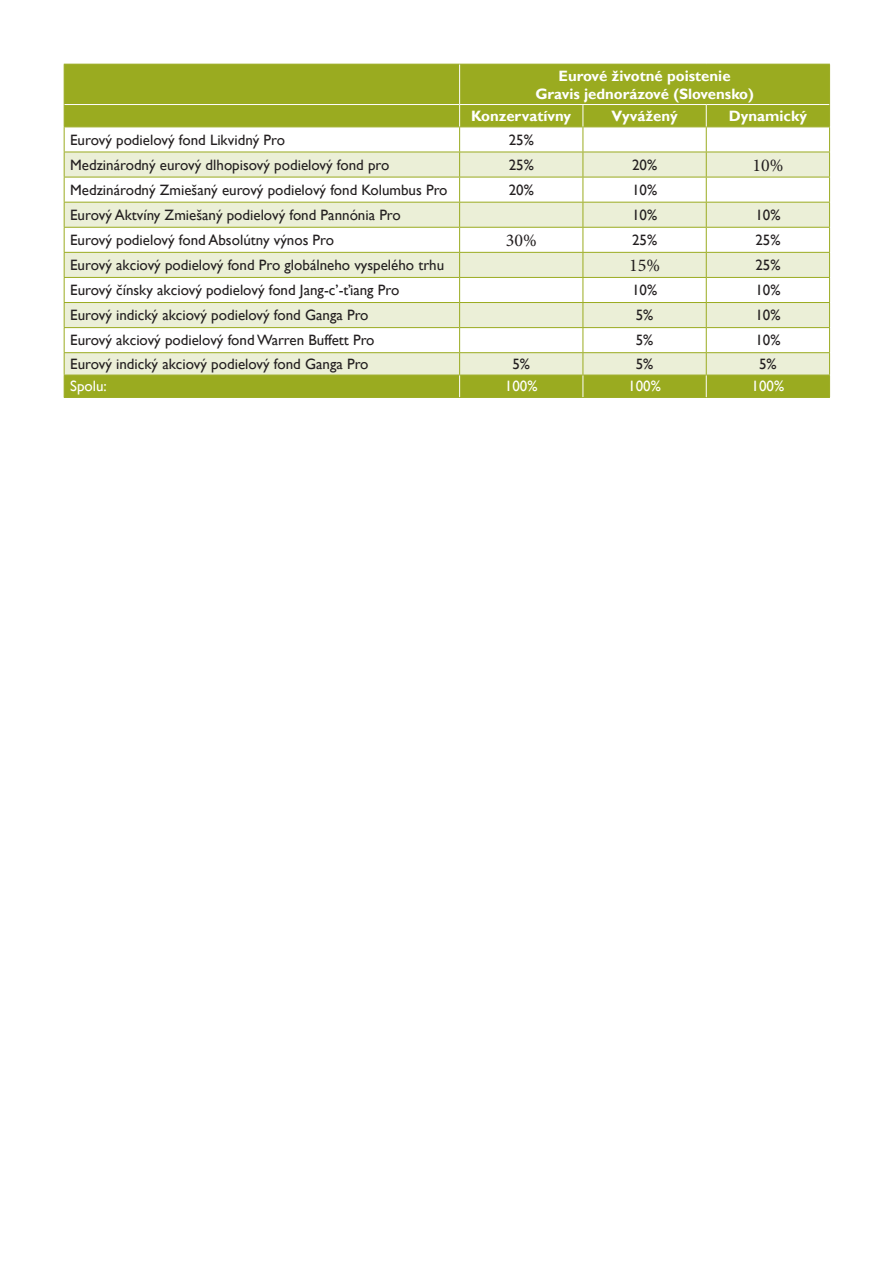
<style>
.page{position:relative;width:893px;height:1263px;background:#fff}
.page>*{position:absolute;margin:0;border:0;box-sizing:border-box;transform-origin:0 0}
.t1{font:18px "Minion Pro";color:#231f20}
.t2{font:15px "Gill Sans";color:#231f20}
.t3{font:700 15px/18px "Gill Sans";color:#fff;text-align:center}
.t4{font:15px "Gill Sans";color:#fff}
</style>
<div class="page">
<div style="left:65px;top:65px;width:764px;height:332px;background:#9aab20"></div>
<svg style="left:65px;top:128px;width:764px;height:24px"></svg>
<svg style="left:65px;top:153px;width:764px;height:222px;fill:#ebefd7"></svg>
<hr style="left:64px;top:64px;width:396px;height:1px;background:#9aab20">
<hr style="left:64px;top:65px;width:1px;height:40px;background:#9aab20">
<hr style="left:460px;top:64px;width:123px;height:1px;background:#9aab20">
<hr style="left:583px;top:64px;width:123px;height:1px;background:#9aab20">
<hr style="left:706px;top:64px;width:124px;height:1px;background:#9aab20">
<hr style="left:829px;top:65px;width:1px;height:40px;background:#9aab20">
<hr style="left:64px;top:127px;width:396px;height:1px;background:#9aab20">
<hr style="left:460px;top:127px;width:123px;height:1px;background:#9aab20">
<hr style="left:583px;top:127px;width:123px;height:1px;background:#9aab20">
<hr style="left:706px;top:127px;width:124px;height:1px;background:#9aab20">
<hr style="left:64px;top:152px;width:396px;height:1px;background:#9aab20">
<hr style="left:460px;top:152px;width:123px;height:1px;background:#9aab20">
<hr style="left:583px;top:152px;width:123px;height:1px;background:#9aab20">
<hr style="left:706px;top:152px;width:124px;height:1px;background:#9aab20">
<hr style="left:64px;top:177px;width:396px;height:1px;background:#9aab20">
<hr style="left:460px;top:177px;width:123px;height:1px;background:#9aab20">
<hr style="left:583px;top:177px;width:123px;height:1px;background:#9aab20">
<hr style="left:706px;top:177px;width:124px;height:1px;background:#9aab20">
<hr style="left:64px;top:202px;width:396px;height:1px;background:#9aab20">
<hr style="left:460px;top:202px;width:123px;height:1px;background:#9aab20">
<hr style="left:583px;top:202px;width:123px;height:1px;background:#9aab20">
<hr style="left:706px;top:202px;width:124px;height:1px;background:#9aab20">
<hr style="left:64px;top:227px;width:396px;height:1px;background:#9aab20">
<hr style="left:460px;top:227px;width:123px;height:1px;background:#9aab20">
<hr style="left:583px;top:227px;width:123px;height:1px;background:#9aab20">
<hr style="left:706px;top:227px;width:124px;height:1px;background:#9aab20">
<hr style="left:64px;top:252px;width:396px;height:1px;background:#9aab20">
<hr style="left:460px;top:252px;width:123px;height:1px;background:#9aab20">
<hr style="left:583px;top:252px;width:123px;height:1px;background:#9aab20">
<hr style="left:706px;top:252px;width:124px;height:1px;background:#9aab20">
<hr style="left:64px;top:277px;width:396px;height:1px;background:#9aab20">
<hr style="left:460px;top:277px;width:123px;height:1px;background:#9aab20">
<hr style="left:583px;top:277px;width:123px;height:1px;background:#9aab20">
<hr style="left:706px;top:277px;width:124px;height:1px;background:#9aab20">
<hr style="left:64px;top:302px;width:396px;height:1px;background:#9aab20">
<hr style="left:460px;top:302px;width:123px;height:1px;background:#9aab20">
<hr style="left:583px;top:302px;width:123px;height:1px;background:#9aab20">
<hr style="left:706px;top:302px;width:124px;height:1px;background:#9aab20">
<hr style="left:64px;top:327px;width:396px;height:1px;background:#9aab20">
<hr style="left:460px;top:327px;width:123px;height:1px;background:#9aab20">
<hr style="left:583px;top:327px;width:123px;height:1px;background:#9aab20">
<hr style="left:706px;top:327px;width:124px;height:1px;background:#9aab20">
<hr style="left:64px;top:352px;width:396px;height:1px;background:#9aab20">
<hr style="left:460px;top:352px;width:123px;height:1px;background:#9aab20">
<hr style="left:583px;top:352px;width:123px;height:1px;background:#9aab20">
<hr style="left:706px;top:352px;width:124px;height:1px;background:#9aab20">
<hr style="left:64px;top:375px;width:396px;height:1px;background:#9aab20">
<svg style="left:64px;top:105px;width:1px;height:292px"></svg>
<hr style="left:460px;top:375px;width:123px;height:1px;background:#9aab20">
<hr style="left:583px;top:375px;width:123px;height:1px;background:#9aab20">
<hr style="left:706px;top:375px;width:124px;height:1px;background:#9aab20">
<svg style="left:829px;top:105px;width:1px;height:292px"></svg>
<hr style="left:64px;top:397px;width:396px;height:1px;background:#9aab20">
<hr style="left:460px;top:397px;width:123px;height:1px;background:#9aab20">
<hr style="left:583px;top:397px;width:123px;height:1px;background:#9aab20">
<hr style="left:706px;top:397px;width:124px;height:1px;background:#9aab20">
<hr style="left:459px;top:65px;width:1px;height:39px;background:#fff">
<hr style="left:65px;top:104px;width:395px;height:1px;background:#fff">
<hr style="left:460px;top:104px;width:123px;height:1px;background:#fff">
<hr style="left:583px;top:104px;width:123px;height:1px;background:#fff">
<hr style="left:706px;top:104px;width:123px;height:1px;background:#fff">
<svg style="left:459px;top:105px;width:1px;height:292px"></svg>
<svg style="left:583px;top:105px;width:1px;height:292px"></svg>
<svg style="left:706px;top:105px;width:1px;height:292px"></svg>
<p class="t3" style="left:535px;top:67px;width:220px">Eurové životné poistenie<br>Gravis jednorázové (Slovensko)</p>
<p class="t3" style="left:471px;top:107px;width:102px">Konzervatívny</p>
<p class="t3" style="left:611px;top:107px;width:68px">Vyvážený</p>
<p class="t3" style="left:729px;top:107px;width:80px">Dynamický</p>
<p class="t2" style="left:70px;top:131px;width:216px">Eurový podielový fond Likvidný Pro</p>
<p class="t2" style="left:509px;top:131px;width:27px">25%</p>
<p class="t2" style="left:70px;top:156px;width:321px">Medzinárodný eurový dlhopisový podielový fond pro</p>
<p class="t2" style="left:509px;top:156px;width:27px">25%</p>
<p class="t2" style="left:632px;top:156px;width:27px">20%</p>
<p class="t1" style="left:752px;top:153px;width:32px">10%</p>
<p class="t2" style="left:70px;top:181px;width:379px">Medzinárodný Zmiešaný eurový podielový fond Kolumbus Pro</p>
<p class="t2" style="left:509px;top:181px;width:27px">20%</p>
<p class="t2" style="left:632px;top:181px;width:27px">10%</p>
<p class="t2" style="left:70px;top:206px;width:332px">Eurový Aktvíny Zmiešaný podielový fond Pannónia Pro</p>
<p class="t2" style="left:632px;top:206px;width:27px">10%</p>
<p class="t2" style="left:755px;top:206px;width:27px">10%</p>
<p class="t2" style="left:70px;top:231px;width:265px">Eurový podielový fond Absolútny výnos Pro</p>
<p class="t1" style="left:506px;top:229px;width:32px">30%</p>
<p class="t2" style="left:632px;top:231px;width:27px">25%</p>
<p class="t2" style="left:755px;top:231px;width:27px">25%</p>
<p class="t2" style="left:70px;top:256px;width:376px">Eurový akciový podielový fond Pro globálneho vyspelého trhu</p>
<p class="t1" style="left:629px;top:254px;width:32px">15%</p>
<p class="t2" style="left:755px;top:256px;width:27px">25%</p>
<p class="t2" style="left:70px;top:281px;width:331px">Eurový čínsky akciový podielový fond Jang-c’-ťiang Pro</p>
<p class="t2" style="left:632px;top:281px;width:27px">10%</p>
<p class="t2" style="left:755px;top:281px;width:27px">10%</p>
<p class="t2" style="left:70px;top:306px;width:300px">Eurový indický akciový podielový fond Ganga Pro</p>
<p class="t2" style="left:636px;top:306px;width:19px">5%</p>
<p class="t2" style="left:755px;top:306px;width:27px">10%</p>
<p class="t2" style="left:70px;top:332px;width:306px">Eurový akciový podielový fond Warren Buffett Pro</p>
<p class="t2" style="left:636px;top:332px;width:19px">5%</p>
<p class="t2" style="left:755px;top:332px;width:27px">10%</p>
<p class="t2" style="left:70px;top:355px;width:300px">Eurový indický akciový podielový fond Ganga Pro</p>
<p class="t2" style="left:512px;top:355px;width:19px">5%</p>
<p class="t2" style="left:636px;top:355px;width:19px">5%</p>
<p class="t2" style="left:759px;top:355px;width:19px">5%</p>
<p class="t4" style="left:70px;top:378px;width:38px">Spolu:</p>
<p class="t4" style="left:505px;top:378px;width:34px">100%</p>
<p class="t4" style="left:628px;top:378px;width:34px">100%</p>
<p class="t4" style="left:752px;top:378px;width:34px">100%</p>
</div>
